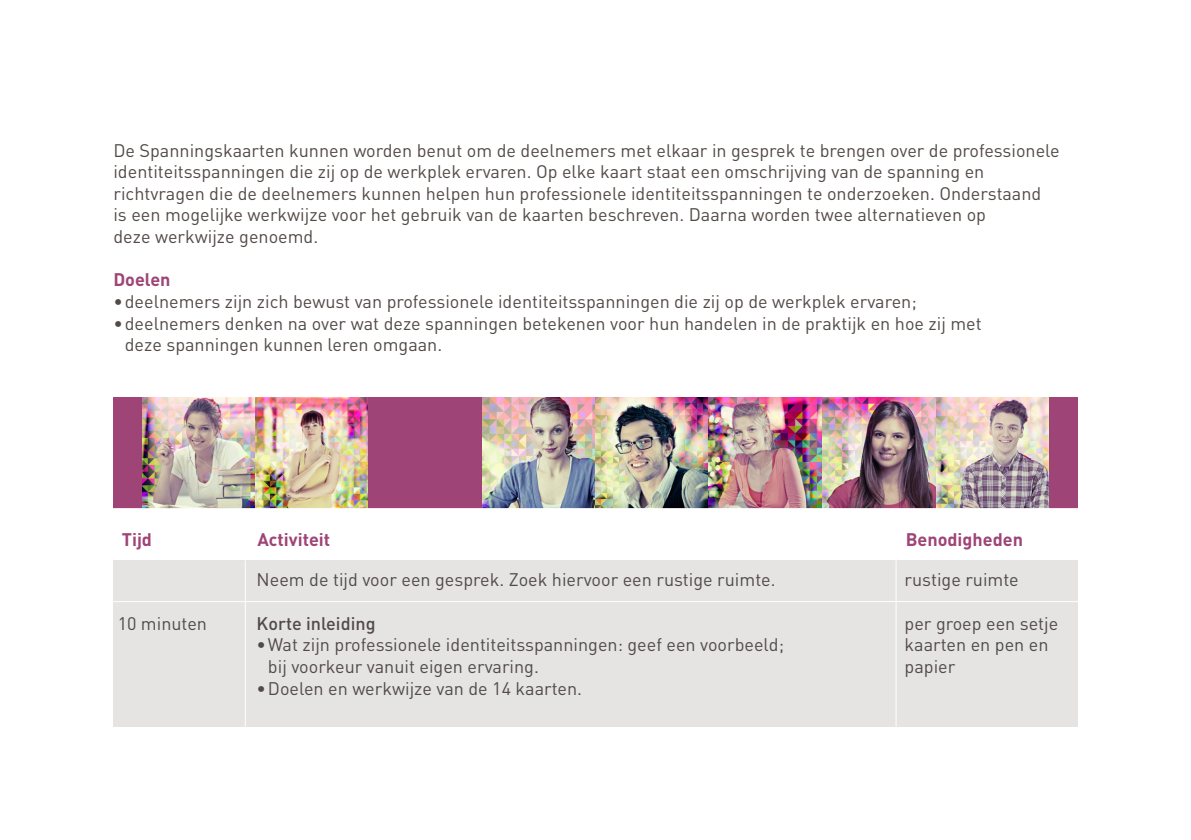
<style>
.page{position:relative;width:1191px;height:840px;background:#fff}
.page>*{position:absolute;margin:0;border:0;box-sizing:border-box;transform-origin:0 0}
.hoofdtekst{font:18px/21.6px "DIN";color:#524a47}
.hoofdtekst-2{font:700 18px "DIN";color:#9e4477}
.hoofdtekst-3{font:500 18px "DIN";color:#524a47}
</style>
<div class="page">
<div style="left:113px;top:560px;width:964px;height:166px;background:#e5e4e3"></div>
<hr style="left:245px;top:560px;width:1px;height:166px;background:#fff">
<hr style="left:895px;top:560px;width:1px;height:166px;background:#fff">
<hr style="left:95px;top:600px;width:1035px;height:1px;background:#fff">
<img style="left:142px;top:397px;width:227px;height:111px">
<img style="left:482px;top:397px;width:567px;height:111px">
<div style="left:369px;top:397px;width:113px;height:113px;background:#9e4477"></div>
<div style="left:113px;top:397px;width:29px;height:113px;background:#9e4477"></div>
<div style="left:1049px;top:397px;width:28px;height:113px;background:#9e4477"></div>
<div style="left:90px;top:508px;width:996px;height:10px;background:#fff"></div>
<p class="hoofdtekst" style="left:113px;top:139px;width:947px">De Spanningskaarten kunnen worden benut om de deelnemers met elkaar in gesprek te brengen over de professionele identiteitsspanningen die zij op de werkplek ervaren. Op elke kaart staat een omschrijving van de spanning en</p>
<p class="hoofdtekst" style="left:113px;top:182px;width:929px">richtvragen die de deelnemers kunnen helpen hun professionele identiteitsspanningen te onderzoeken. Onderstaand</p>
<p class="hoofdtekst" style="left:113px;top:204px;width:874px">is een mogelijke werkwijze voor het gebruik van de kaarten beschreven. Daarna worden twee alternatieven op</p>
<p class="hoofdtekst" style="left:113px;top:225px;width:206px">deze werkwijze genoemd.</p>
<p class="hoofdtekst-2" style="left:113px;top:268px;width:59px">Doelen</p>
<p class="hoofdtekst" style="left:113px;top:290px;width:805px">•deelnemers zijn zich bewust van professionele identiteitsspanningen die zij op de werkplek ervaren;</p>
<p class="hoofdtekst" style="left:125px;top:312px;width:858px;text-indent:-11px">•deelnemers denken na over wat deze spanningen betekenen voor hun handelen in de praktijk en hoe zij met deze spanningen kunnen leren omgaan.</p>
<p class="hoofdtekst-2" style="left:122px;top:527px;width:32px">Tijd</p>
<p class="hoofdtekst-2" style="left:257px;top:527px;width:74px">Activiteit</p>
<p class="hoofdtekst-2" style="left:905px;top:527px;width:119px">Benodigheden</p>
<p class="hoofdtekst" style="left:257px;top:568px;width:520px">Neem de tijd voor een gesprek. Zoek hiervoor een rustige ruimte.</p>
<p class="hoofdtekst-3" style="left:257px;top:611px;width:120px">Korte inleiding</p>
<p class="hoofdtekst" style="left:268px;top:633px;width:517px;text-indent:-11px">•Wat zijn professionele identiteitsspanningen: geef een voorbeeld; bij voorkeur vanuit eigen ervaring.</p>
<p class="hoofdtekst" style="left:257px;top:676px;width:327px">•Doelen en werkwijze van de 14 kaarten.</p>
<p class="hoofdtekst" style="left:904px;top:568px;width:116px">rustige ruimte</p>
<p class="hoofdtekst" style="left:904px;top:611px;width:155px">per groep een setje kaarten en pen en papier</p>
<p class="hoofdtekst" style="left:118px;top:611px;width:91px">10 minuten</p>
</div>
